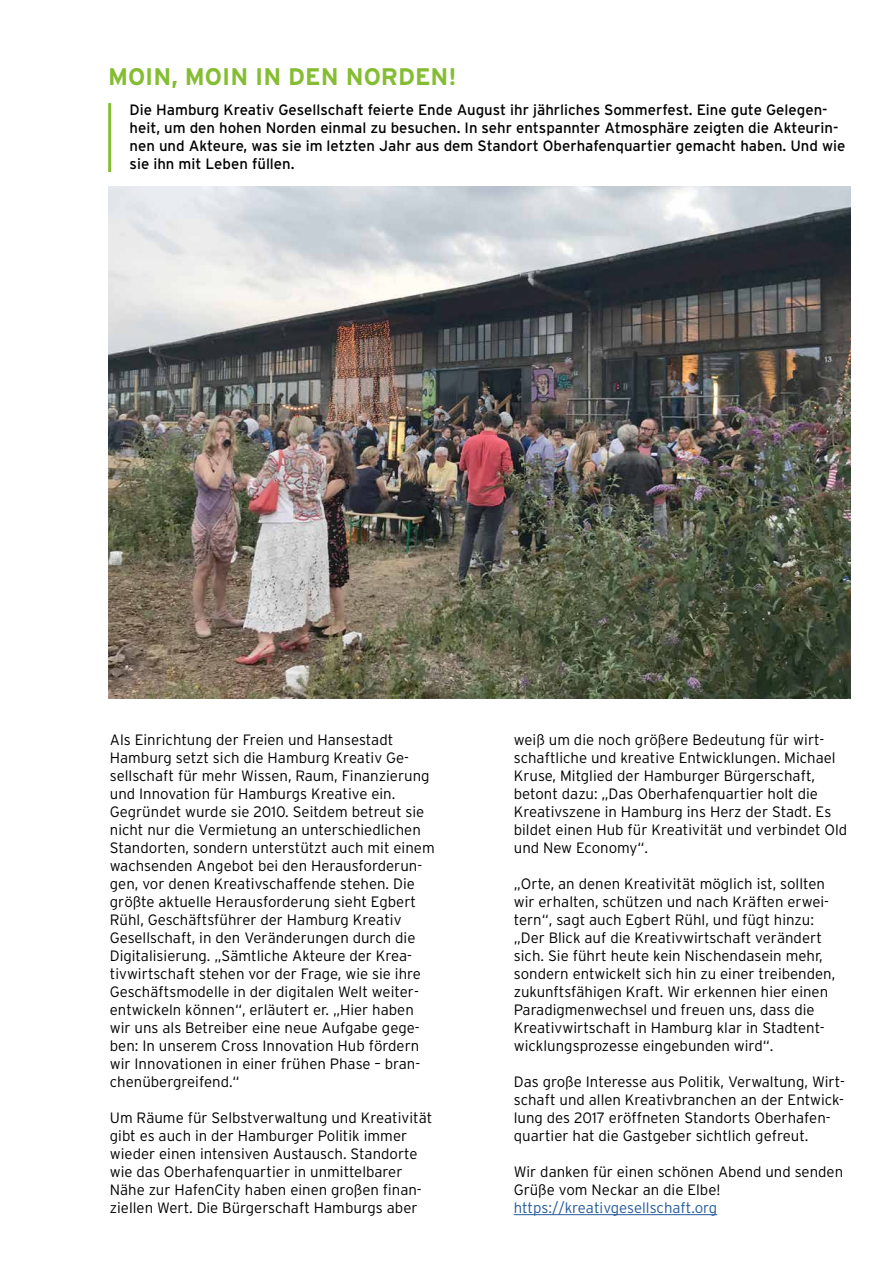
<style>
.page{position:relative;width:893px;height:1263px;background:#fff}
.page>*{position:absolute;margin:0;border:0;box-sizing:border-box;transform-origin:0 0}
.t1{font:700 24px "Interstate";color:#85bd32}
.t2{font:300 15px/18px "Interstate";color:#000}
.t3{font:15px/18px "Interstate";color:#000}
.t4{font:300 15px "Interstate";color:#245a9c}
</style>
<div class="page">
<hr style="left:108px;top:103px;width:3px;height:69px;background:#85bd32">
<img style="left:108px;top:187px;width:742px;height:512px">
<hr style="left:514px;top:1214px;width:203px;height:1px;background:#245a9c">
<h1 class="t1" style="left:108px;top:62px;width:350px">MOIN, MOIN IN DEN NORDEN!</h1>
<p class="t3" style="left:130px;top:100px;width:717px">Die Hamburg Kreativ Gesellschaft feierte Ende August ihr jährliches Sommerfest. Eine gute Gelegen&shy;heit, um den hohen Norden einmal zu besuchen. In sehr entspannter Atmosphäre zeigten die Akteurin&shy;nen und Akteure, was sie im letzten Jahr aus dem Standort Oberhafenquartier gemacht haben. Und wie sie ihn mit Leben füllen.</p>
<p class="t2" style="left:110px;top:730px;width:326px">Als Einrichtung der Freien und Hansestadt Hamburg setzt sich die Hamburg Kreativ Ge&shy;sellschaft für mehr Wissen, Raum, Finanzierung und Innovation für Hamburgs Kreative ein.<br>Gegründet wurde sie 2010. Seitdem betreut sie nicht nur die Vermietung an unterschiedlichen Standorten, sondern unterstützt auch mit einem wachsenden Angebot bei den Herausforderun&shy;gen, vor denen Kreativschaffende stehen. Die größte aktuelle Herausforderung sieht Egbert Rühl, Geschäftsführer der Hamburg Kreativ Gesellschaft, in den Veränderungen durch die Digitalisierung. „Sämtliche Akteure der Krea&shy;tivwirtschaft stehen vor der Frage, wie sie ihre Geschäftsmodelle in der digitalen Welt weiter&shy;entwickeln können“, erläutert er. „Hier haben wir uns als Betreiber eine neue Aufgabe gege&shy;ben: In unserem Cross Innovation Hub fördern wir Innovationen in einer frühen Phase – bran&shy;chenübergreifend.“</p>
<p class="t2" style="left:110px;top:1108px;width:324px">Um Räume für Selbstverwaltung und Kreativität gibt es auch in der Hamburger Politik immer wieder einen intensiven Austausch. Standorte wie das Oberhafenquartier in unmittelbarer Nähe zur HafenCity haben einen großen finan&shy;ziellen Wert. Die Bürgerschaft Hamburgs aber</p>
<p class="t2" style="left:514px;top:730px;width:335px">weiß um die noch größere Bedeutung für wirt&shy;schaftliche und kreative Entwicklungen. Michael Kruse, Mitglied der Hamburger Bürgerschaft, betont dazu: „Das Oberhafenquartier holt die Kreativszene in Hamburg ins Herz der Stadt. Es bildet einen Hub für Kreativität und verbindet Old und New Economy“.</p>
<p class="t2" style="left:514px;top:874px;width:323px">„Orte, an denen Kreativität möglich ist, sollten wir erhalten, schützen und nach Kräften erwei&shy;tern“, sagt auch Egbert Rühl, und fügt hinzu: „Der Blick auf die Kreativwirtschaft verändert sich. Sie führt heute kein Nischendasein mehr, sondern entwickelt sich hin zu einer treibenden, zukunftsfähigen Kraft. Wir erkennen hier einen Paradigmenwechsel und freuen uns, dass die Kreativwirtschaft in Hamburg klar in Stadtent&shy;wicklungsprozesse eingebunden wird“.</p>
<p class="t2" style="left:514px;top:1072px;width:333px">Das große Interesse aus Politik, Verwaltung, Wirt&shy;schaft und allen Kreativbranchen an der Entwick&shy;lung des 2017 eröffneten Standorts Oberhafen&shy;quartier hat die Gastgeber sichtlich gefreut.</p>
<p class="t2" style="left:514px;top:1162px;width:331px">Wir danken für einen schönen Abend und senden<br>Grüße vom Neckar an die Elbe!</p>
<p class="t4" style="left:514px;top:1198px;width:205px">https://kreativgesellschaft.org</p>
</div>
